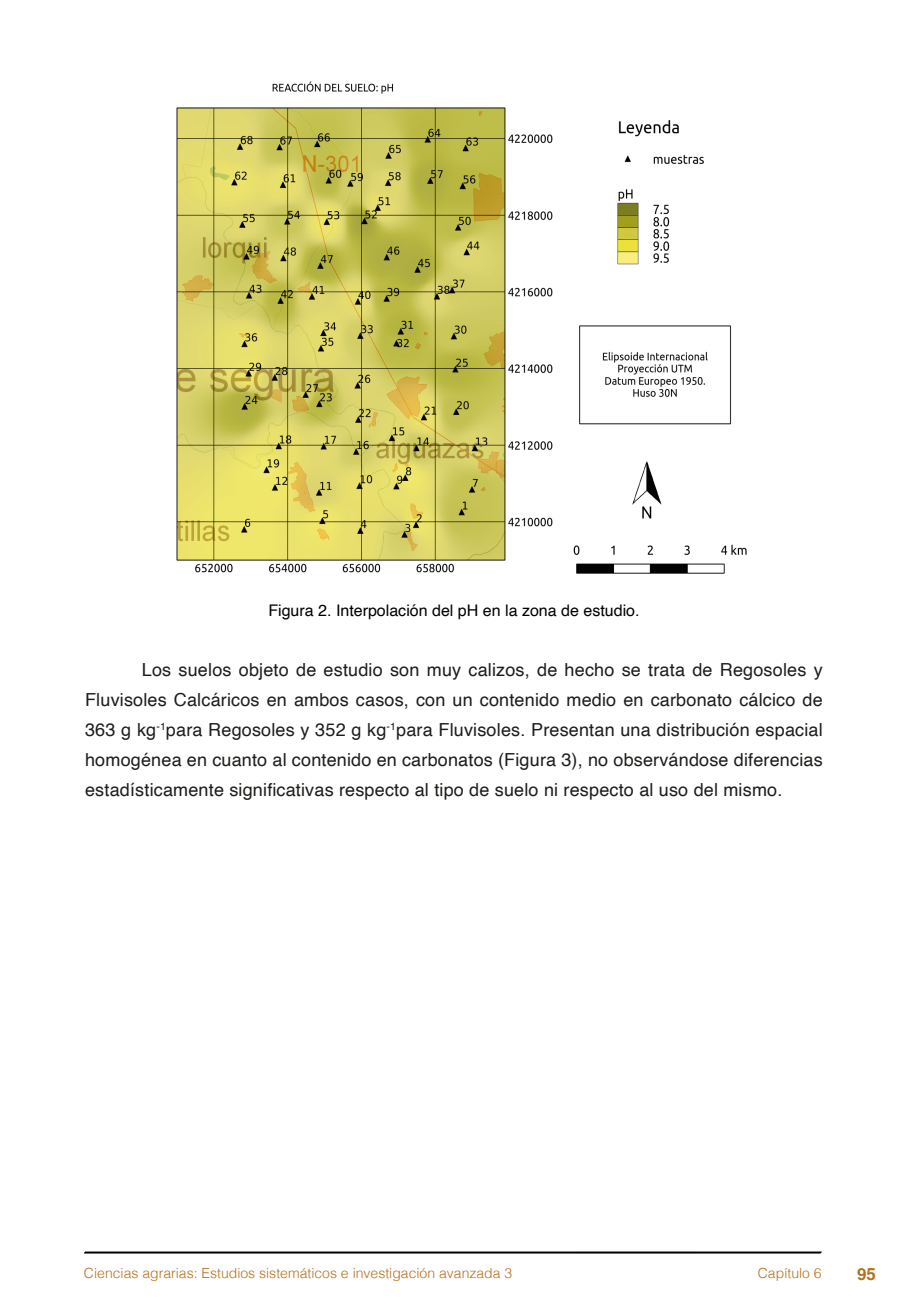
<style>
.page{position:relative;width:908px;height:1304px;background:#fff}
.page>*{position:absolute;margin:0;border:0;box-sizing:border-box;transform-origin:0 0}
.t1{font:18px/30px "Helvetica";letter-spacing:.01em;color:#1d1d1b;text-align:justify}
.t2{font:700 16.8px "Helvetica";color:#b76f1b}
.t3{font:16px "Helvetica";color:#000}
.t4{font:300 14px "Helvetica";color:#b76f1b}
</style>
<div class="page">
<svg style="left:84px;top:1251px;width:737px;height:3px;background:#515151"></svg>
<img style="left:176px;top:81px;width:571px;height:493px">
<p class="t3" style="left:268px;top:598px;width:372px">Figura 2. Interpolación del pH en la zona de estudio.</p>
<p class="t1" style="left:85px;top:655px;width:738px;text-indent:57px">Los suelos objeto de estudio son muy calizos, de hecho se trata de Regosoles y Fluvisoles Calcáricos en ambos casos, con un contenido medio en carbonato cálcico de 363 g kg<sup>-1</sup>para Regosoles y 352 g kg<sup>-1</sup>para Fluvisoles. Presentan una distribución espacial homogénea en cuanto al contenido en carbonatos (Figura 3), no observándose diferencias estadísticamente significativas respecto al tipo de suelo ni respecto al uso del mismo.</p>
<p class="t4" style="left:84px;top:1261px;width:429px">Ciencias agrarias: Estudios sistemáticos e investigación avanzada 3</p>
<p class="t4" style="left:757px;top:1261px;width:65px">Capítulo 6</p>
<p class="t2" style="left:856px;top:1264px;width:20px">95</p>
</div>
